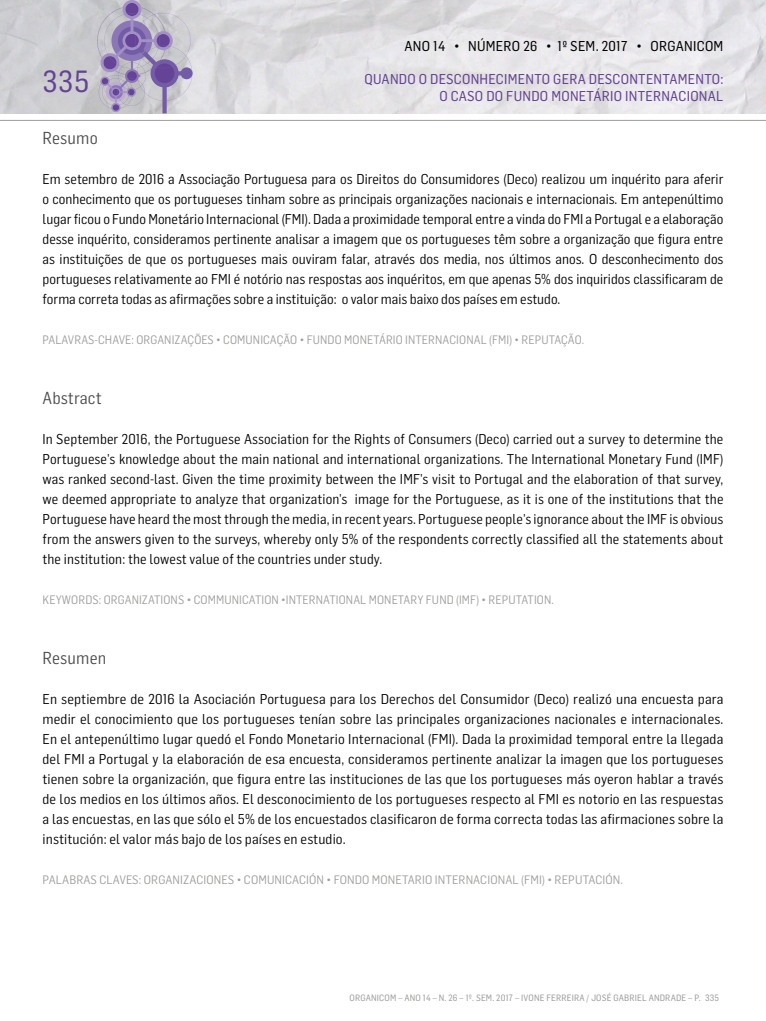
<style>
.page{position:relative;width:766px;height:1021px;background:#fff}
.page>*{position:absolute;margin:0;border:0;box-sizing:border-box;transform-origin:0 0}
.t1{font:30px "Flama Semicondensed Basic";color:#634393}
.t2{font:17px "Flama Semicondensed";letter-spacing:.01em;color:#4a4a49}
.t3{font:14px/20px "Flama Semicondensed";letter-spacing:.01em;color:#000;text-align:justify}
.t4{font:14px/16.8px "Flama Semicondensed Basic";letter-spacing:.02em;color:#634393;text-align:right}
.t5{font:14px "Flama Semicondensed Basic";letter-spacing:.02em;color:#000}
.t6{font:12px "Flama Semicondensed";letter-spacing:.01em;color:#9d9d9c}
.t7{font:9px "Flama Semicondensed Basic";letter-spacing:.02em;color:#9d9d9c}
</style>
<div class="page">
<img style="left:0;top:0;width:765px;height:113px">
<hr style="left:0;top:120px;width:765px;height:1px;background:#9d9d9c">
<svg style="left:97px;top:0;width:95px;height:113px;background:#afa6c1"></svg>
<p class="t5" style="left:404px;top:37px;width:320px">ANO 14 • NÚMERO 26 • 1º SEM. 2017 • ORGANICOM</p>
<p class="t4" style="left:364px;top:70px;width:360px">QUANDO O DESCONHECIMENTO GERA DESCONTENTAMENTO:<br>O CASO DO FUNDO MONETÁRIO INTERNACIONAL</p>
<h1 class="t1" style="left:43px;top:62px;width:48px">335</h1>
<p class="t2" style="left:43px;top:127px;width:57px">Resumo</p>
<p class="t3" style="left:43px;top:168px;width:682px">Em setembro de 2016 a Associação Portuguesa para os Direitos do Consumidores (Deco) realizou um inquérito para aferir o conhecimento que os portugueses tinham sobre as principais organizações nacionais e internacionais. Em antepenúltimo lugar ficou o Fundo Monetário Internacional (FMI). Dada a proximidade temporal entre a vinda do FMI a Portugal e a elaboração desse inquérito, consideramos pertinente analisar a imagem que os portugueses têm sobre a organização que figura entre as instituições de que os portugueses mais ouviram falar, através dos media, nos últimos anos. O desconhecimento dos portugueses relativamente ao FMI é notório nas respostas aos inquéritos, em que apenas 5% dos inquiridos classificaram de forma correta todas as afirmações sobre a instituição: o valor mais baixo dos países em estudo.</p>
<p class="t6" style="left:43px;top:332px;width:543px">PALAVRAS-CHAVE: ORGANIZAÇÕES • COMUNICAÇÃO • FUNDO MONETÁRIO INTERNACIONAL (FMI) • REPUTAÇÃO.</p>
<p class="t2" style="left:43px;top:387px;width:61px">Abstract</p>
<p class="t3" style="left:43px;top:428px;width:682px">In September 2016, the Portuguese Association for the Rights of Consumers (Deco) carried out a survey to determine the Portuguese’s knowledge about the main national and international organizations. The International Monetary Fund (IMF) was ranked second-last. Given the time proximity between the IMF’s visit to Portugal and the elaboration of that survey, we deemed appropriate to analyze that organization’s image for the Portuguese, as it is one of the institutions that the Portuguese have heard the most through the media, in recent years. Portuguese people’s ignorance about the IMF is obvious from the answers given to the surveys, whereby only 5% of the respondents correctly classified all the statements about the institution: the lowest value of the countries under study.</p>
<p class="t6" style="left:43px;top:592px;width:512px">KEYWORDS: ORGANIZATIONS • COMMUNICATION •INTERNATIONAL MONETARY FUND (IMF) • REPUTATION.</p>
<p class="t2" style="left:43px;top:647px;width:65px">Resumen</p>
<p class="t3" style="left:43px;top:688px;width:682px">En septiembre de 2016 la Asociación Portuguesa para los Derechos del Consumidor (Deco) realizó una encuesta para medir el conocimiento que los portugueses tenían sobre las principales organizaciones nacionales e internacionales.<br>En el antepenúltimo lugar quedó el Fondo Monetario Internacional (FMI). Dada la proximidad temporal entre la llegada del FMI a Portugal y la elaboración de esa encuesta, consideramos pertinente analizar la imagen que los portugueses tienen sobre la organización, que figura entre las instituciones de las que los portugueses más oyeron hablar a través de los medios en los últimos años. El desconocimiento de los portugueses respecto al FMI es notorio en las respuestas a las encuestas, en las que sólo el 5% de los encuestados clasificaron de forma correcta todas las afirmaciones sobre la institución: el valor más bajo de los países en estudio.</p>
<p class="t6" style="left:43px;top:872px;width:582px">PALABRAS CLAVES: ORGANIZACIONES • COMUNICACIÓN • FONDO MONETARIO INTERNACIONAL (FMI) • REPUTACIÓN.</p>
<p class="t7" style="left:349px;top:992px;width:371px">ORGANICOM – ANO 14 – N. 26 – 1º. SEM. 2017 – IVONE FERREIRA / JOSÉ GABRIEL ANDRADE – P. 335</p>
</div>
